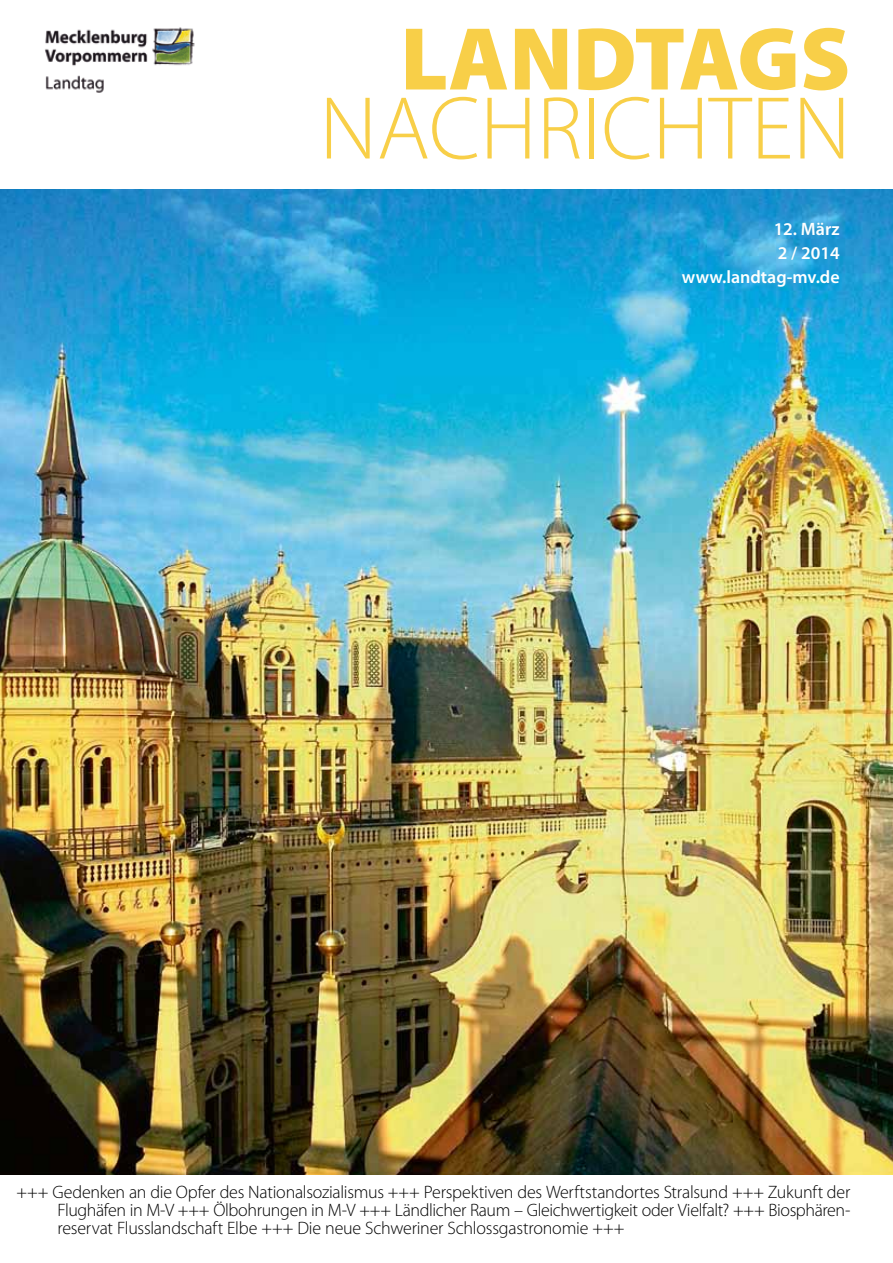
<style>
.page{position:relative;width:893px;height:1263px;background:#fff}
.page>*{position:absolute;margin:0;border:0;box-sizing:border-box;transform-origin:0 0}
.t1{font:300 90px "Myriad Pro";color:#f8cf48}
.t2{font:900 90px "Myriad Pro";color:#f8cf48}
.t3{font:300 18px/18px "Myriad Pro";letter-spacing:-.015em;color:#000;text-align:justify}
.t4{font:600 18px/24px "Myriad Pro";color:#fff;text-align:right}
</style>
<div class="page">
<img style="left:0;top:189px;width:893px;height:986px">
<img style="left:45px;top:27px;width:150px;height:66px">
<h1 class="t2" style="left:400px;top:-1px;width:451px">LANDTAGS</h1>
<h1 class="t1" style="left:319px;top:74px;width:532px">NACHRICHTEN</h1>
<p class="t4" style="left:682px;top:216px;width:159px">12. März<br>2 / 2014 www.landtag-mv.de</p>
<p class="t3" style="left:57px;top:1182px;width:794px;text-indent:-41px">+++ Gedenken an die Opfer des Nationalsozialismus +++ Perspektiven des Werftstandortes Stralsund +++ Zukunft der Flughäfen in M-V +++ Ölbohrungen in M-V +++ Ländlicher Raum – Gleichwertigkeit oder Vielfalt? +++ Biosphären&shy;reservat Flusslandschaft Elbe +++ Die neue Schweriner Schlossgastronomie +++</p>
</div>
